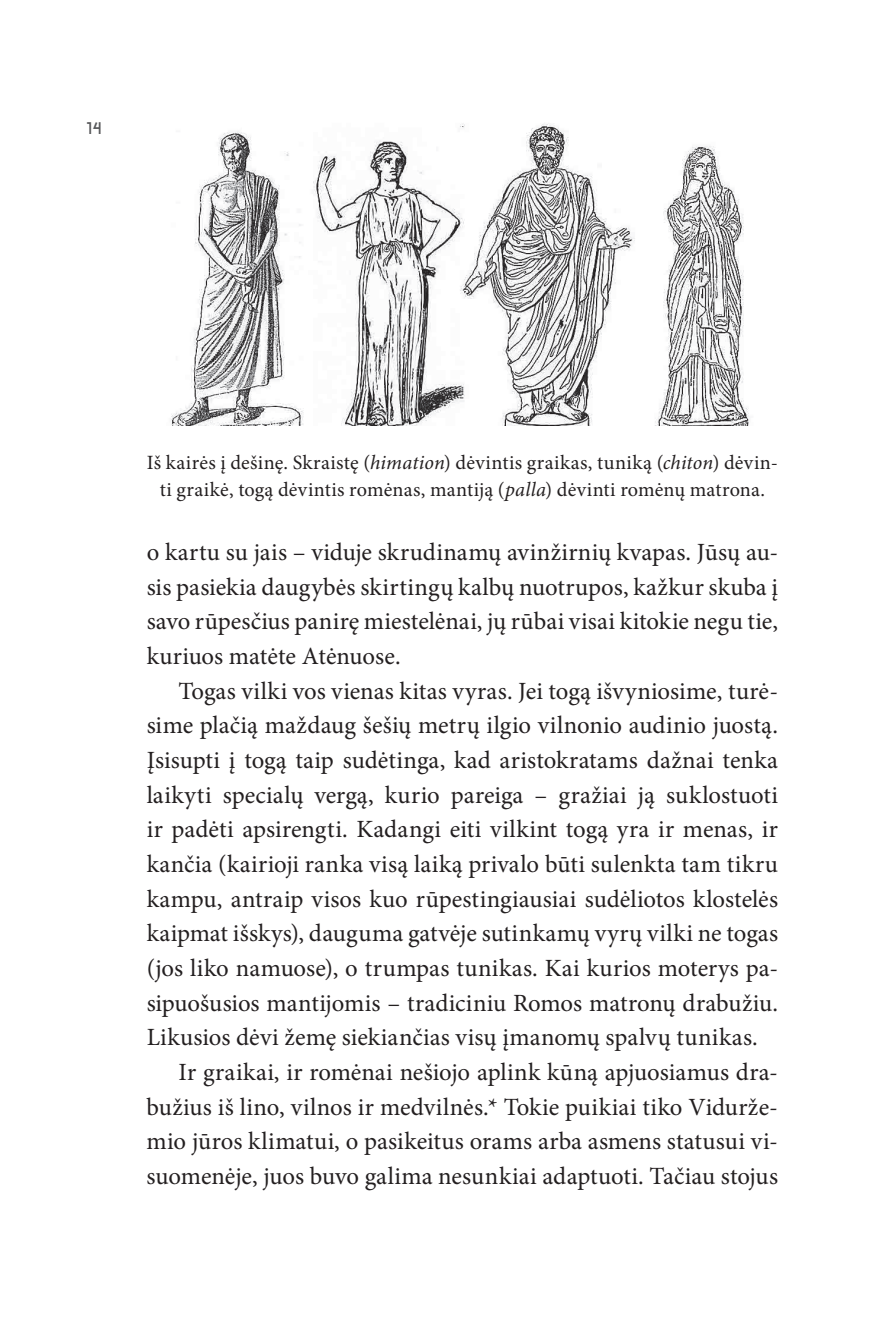
<style>
.page{position:relative;width:893px;height:1340px;background:#fff}
.page>*{position:absolute;margin:0;border:0;box-sizing:border-box;transform-origin:0 0}
.t1{font:24.75px/34.6px "Minion Pro";letter-spacing:.005em;color:#231f20;text-align:justify}
.t2{font:20.25px/27px "Minion Pro";letter-spacing:.015em;color:#231f20;text-align:center}
.t3{font:16.88px "Greek Freak";color:#57585a}
.s1{font-style:italic}
</style>
<div class="page">
<img style="left:171px;top:123px;width:578px;height:302px">
<p class="t3" style="left:87px;top:120px;width:16px">14</p>
<p class="t2" style="left:147px;top:448px;width:633px">Iš kairės į dešinę. Skraistę (<span class="s1">himation</span>) dėvintis graikas, tuniką (<span class="s1">chiton</span>) dėvin&shy;ti graikė, togą dėvintis romėnas, mantiją (<span class="s1">palla</span>) dėvinti romėnų matrona.</p>
<p class="t1" style="left:147px;top:535px;width:633px">o kartu su jais – viduje skrudinamų avinžirnių kvapas. Jūsų au&shy;sis pasiekia daugybės skirtingų kalbų nuotrupos, kažkur skuba į savo rūpesčius panirę miestelėnai, jų rūbai visai kitokie negu tie, kuriuos matėte Atėnuose.</p>
<p class="t1" style="left:179px;top:673px;width:601px">Togas vilki vos vienas kitas vyras. Jei togą išvyniosime, turė-</p>
<p class="t1" style="left:147px;top:708px;width:633px">sime plačią maždaug šešių metrų ilgio vilnonio audinio juostą.</p>
<p class="t1" style="left:147px;top:743px;width:633px">Įsisupti į togą taip sudėtinga, kad aristokratams dažnai tenka</p>
<p class="t1" style="left:147px;top:777px;width:633px">laikyti specialų vergą, kurio pareiga – gražiai ją suklostuoti</p>
<p class="t1" style="left:147px;top:812px;width:633px">ir padėti apsirengti. Kadangi eiti vilkint togą yra ir menas, ir</p>
<p class="t1" style="left:147px;top:847px;width:633px">kančia (kairioji ranka visą laiką privalo būti sulenkta tam tikru</p>
<p class="t1" style="left:147px;top:881px;width:633px">kampu, antraip visos kuo rūpestingiausiai sudėliotos klostelės</p>
<p class="t1" style="left:147px;top:916px;width:633px">kaipmat išskys), dauguma gatvėje sutinkamų vyrų vilki ne togas</p>
<p class="t1" style="left:147px;top:950px;width:633px">(jos liko namuose), o trumpas tunikas. Kai kurios moterys pa-</p>
<p class="t1" style="left:147px;top:985px;width:633px">sipuošusios mantijomis – tradiciniu Romos matronų drabužiu.</p>
<p class="t1" style="left:147px;top:1020px;width:613px">Likusios dėvi žemę siekiančias visų įmanomų spalvų tunikas.</p>
<p class="t1" style="left:179px;top:1054px;width:601px">Ir graikai, ir romėnai nešiojo aplink kūną apjuosiamus dra-</p>
<p class="t1" style="left:147px;top:1089px;width:633px">bužius iš lino, vilnos ir medvilnės.* Tokie puikiai tiko Vidurže-</p>
<p class="t1" style="left:147px;top:1124px;width:633px">mio jūros klimatui, o pasikeitus orams arba asmens statusui vi-</p>
<p class="t1" style="left:147px;top:1158px;width:633px">suomenėje, juos buvo galima nesunkiai adaptuoti. Tačiau stojus</p>
</div>
